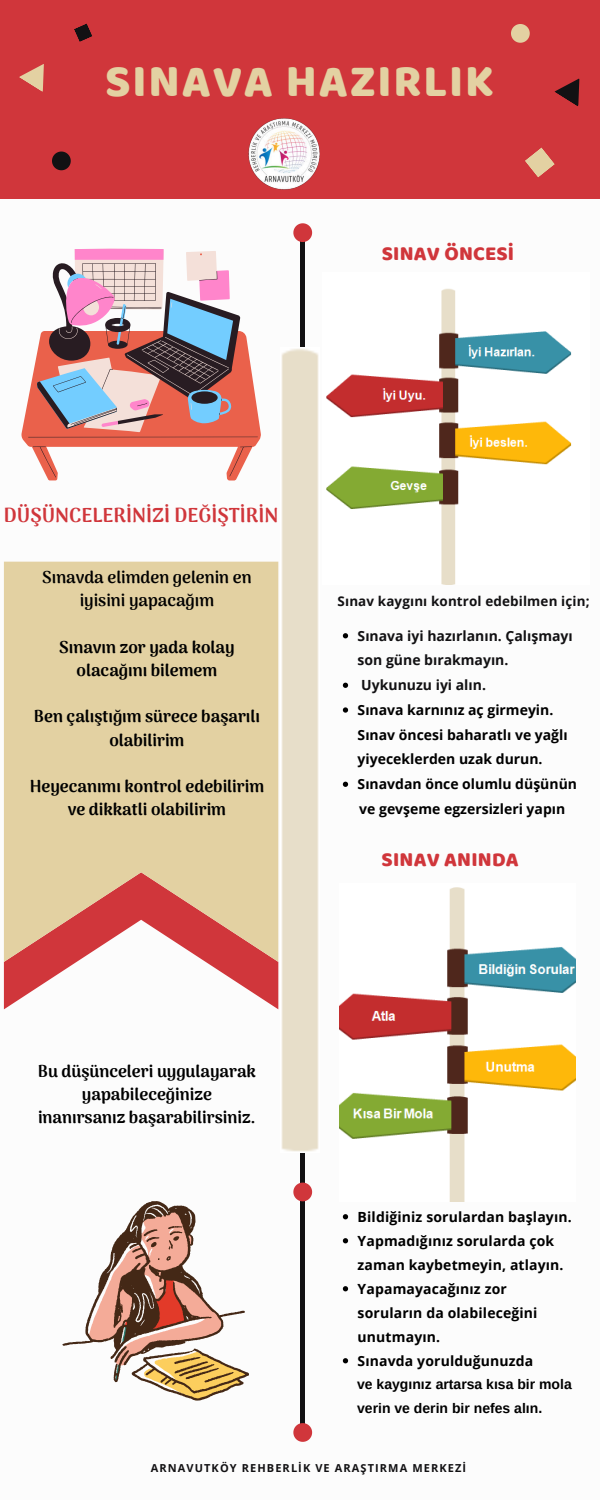
<style>
.page{position:relative;width:600px;height:1500px;background:#fff}
.page>*{position:absolute;margin:0;border:0;box-sizing:border-box;transform-origin:0 0}
.t1{font:46.3px "Baloo";letter-spacing:.04em;color:#e3d1a2}
.t2{font:38.8px/41.2px "Baloo";letter-spacing:.1em;color:#e3d1a2}
.t3{font:20.5px "Baloo";letter-spacing:.01em;color:#d0363b}
.t4{font:900 20px "Arima Madurai";color:#d0363b}
.t5{font:900 17px/23.2px "Arima Madurai";color:#000;text-align:center}
.t6{font:800 17px/23.2px "Arima Madurai";color:#000;text-align:center}
.t7{font:700 14px/24px "Open Sans";letter-spacing:.01em;color:#000}
.t8{font:700 14px/24.8px "Open Sans";color:#121113}
.t9{font:700 14px/24px "Arimo";color:#000}
.t10{font:700 13.4px "Open Sans";letter-spacing:.01em;color:#121113}
.t11{font:700 11px "Open Sans";letter-spacing:.1em;color:#121113}
</style>
<div class="page">
<hr style="left:301px;top:232px;width:3px;height:1208px;background:#121113">
<div style="left:0;top:0;width:600px;height:198px;background:#d0363b"></div>
<svg style="left:293px;top:223px;width:19px;height:19px"></svg>
<svg style="left:293px;top:1183px;width:19px;height:18px"></svg>
<svg style="left:293px;top:1423px;width:19px;height:19px"></svg>
<svg style="left:19px;top:64px;width:25px;height:28px"></svg>
<svg style="left:554px;top:78px;width:25px;height:29px"></svg>
<svg style="left:511px;top:24px;width:19px;height:19px"></svg>
<svg style="left:52px;top:152px;width:19px;height:18px"></svg>
<svg style="left:74px;top:23px;width:18px;height:19px"></svg>
<svg style="left:525px;top:147px;width:30px;height:31px"></svg>
<svg style="left:21px;top:400px;width:240px;height:81px"></svg>
<svg style="left:28px;top:248px;width:230px;height:230px"></svg>
<img style="left:237px;top:118px;width:95px;height:81px">
<img style="left:281px;top:348px;width:38px;height:804px">
<img style="left:326px;top:288px;width:246px;height:297px">
<img style="left:340px;top:887px;width:236px;height:314px">
<svg style="left:4px;top:962px;width:274px;height:47px"></svg>
<svg style="left:4px;top:562px;width:274px;height:400px;background:#e1c49b"></svg>
<svg style="left:343px;top:633px;width:5px;height:5px"></svg>
<svg style="left:343px;top:683px;width:5px;height:5px"></svg>
<svg style="left:343px;top:707px;width:5px;height:6px"></svg>
<svg style="left:343px;top:782px;width:5px;height:5px"></svg>
<svg style="left:343px;top:1214px;width:5px;height:5px"></svg>
<svg style="left:343px;top:1238px;width:5px;height:5px"></svg>
<svg style="left:343px;top:1286px;width:5px;height:5px"></svg>
<svg style="left:343px;top:1358px;width:5px;height:5px"></svg>
<svg style="left:62px;top:1201px;width:187px;height:200px"></svg>
<h2 class="t2" style="left:98px;top:42px;width:418px">SINAVLARDAN ÖNCE<br>ÇALIŞMANIN ETKİLİ</h2>
<h1 class="t1" style="left:105px;top:53px;width:390px">SINAVA HAZIRLIK</h1>
<h3 class="t3" style="left:382px;top:240px;width:134px">SINAV ÖNCESİ</h3>
<h3 class="t4" style="left:4px;top:500px;width:276px">DÜŞÜNCELERİNİZİ DEĞİŞTİRİN</h3>
<p class="t6" style="left:42px;top:566px;width:211px">Sınavda elimden gelenin en iyisini yapacağım</p>
<p class="t5" style="left:59px;top:635px;width:177px">Sınavın zor yada kolay olacağını bilemem</p>
<p class="t5" style="left:34px;top:705px;width:228px">Ben çalıştığım sürece başarılı olabilirim</p>
<p class="t5" style="left:30px;top:775px;width:236px">Heyecanımı kontrol edebilirim ve dikkatli olabilirim</p>
<p class="t10" style="left:338px;top:592px;width:253px">Sınav kaygını kontrol edebilmen için;</p>
<p class="t8" style="left:358px;top:623px;width:217px">Sınava iyi hazırlanın. Çalışmayı son güne bırakmayın.<br>Uykunuzu iyi alın.</p>
<p class="t7" style="left:358px;top:697px;width:221px;line-height:24.8px">Sınava karnınız aç girmeyin.<br>Sınav öncesi baharatlı ve yağlı yiyeceklerden uzak durun.<br>Sınavdan önce olumlu düşünün ve gevşeme egzersizleri yapın</p>
<h3 class="t3" style="left:382px;top:847px;width:139px">SINAV ANINDA</h3>
<p class="t5" style="left:38px;top:1060px;width:220px">Bu düşünceleri uygulayarak yapabileceğinize inanırsanız başarabilirsiniz.</p>
<p class="t7" style="left:358px;top:1204px;width:216px">Bildiğiniz sorulardan başlayın.<br>Yapmadığınız sorularda çok zaman kaybetmeyin, atlayın.<br>Yapamayacağınız zor soruların da olabileceğini unutmayın.<br>Sınavda yorulduğunuzda</p>
<p class="t9" style="left:357px;top:1372px;width:216px">ve kaygınız artarsa kısa bir mola verin ve derin bir nefes alın.</p>
<p class="t11" style="left:151px;top:1460px;width:317px">ARNAVUTKÖY REHBERLİK VE ARAŞTIRMA MERKEZİ</p>
</div>
